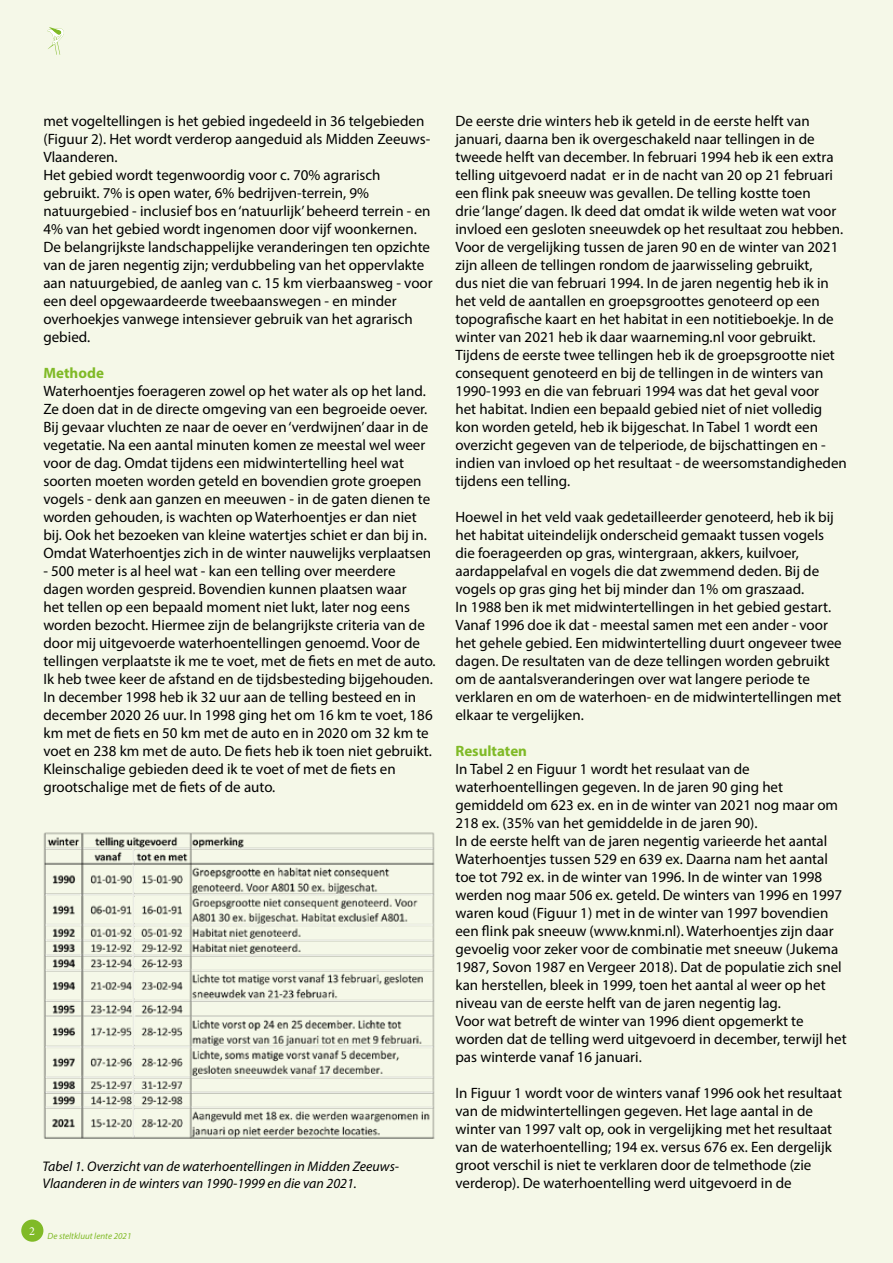
<style>
.page{position:relative;width:893px;height:1263px;background:#f5f8e8}
.page>*{position:absolute;margin:0;border:0;box-sizing:border-box;transform-origin:0 0}
.t1{font:15px/18px "Myriad Pro";color:#000}
.t2{font:700 15px "Myriad Pro";color:#80ba27}
.t3{font:italic 13.95px/16.8px "Myriad Pro";color:#000}
.t4{font:italic 9px "Myriad Pro";color:#80ba27}
</style>
<div class="page">
<img style="left:43px;top:832px;width:392px;height:307px">
<div style="left:21px;top:1219px;width:22px;height:23px;background:#80ba27;border-radius:50%"></div>
<svg style="left:47px;top:27px;width:17px;height:28px"></svg>
<p class="t1" style="left:43px;top:112px;width:391px">met vogeltellingen is het gebied ingedeeld in 36 telgebieden (Figuur 2). Het wordt verderop aangeduid als Midden Zeeuws-Vlaanderen.<br>Het gebied wordt tegenwoordig voor c. 70% agrarisch gebruikt. 7% is open water, 6% bedrijven-terrein, 9% natuurgebied - inclusief bos en ‘natuurlijk’ beheerd terrein - en 4% van het gebied wordt ingenomen door vijf woonkernen.<br>De belangrijkste landschappelijke veranderingen ten opzichte van de jaren negentig zijn; verdubbeling van het oppervlakte aan natuurgebied, de aanleg van c. 15 km vierbaansweg - voor een deel opgewaardeerde tweebaanswegen - en minder overhoekjes vanwege intensiever gebruik van het agrarisch gebied.</p>
<p class="t2" style="left:43px;top:363px;width:62px">Methode</p>
<p class="t1" style="left:43px;top:382px;width:389px">Waterhoentjes foerageren zowel op het water als op het land.<br>Ze doen dat in de directe omgeving van een begroeide oever.<br>Bij gevaar vluchten ze naar de oever en ‘verdwijnen’ daar in de vegetatie. Na een aantal minuten komen ze meestal wel weer voor de dag. Omdat tijdens een midwintertelling heel wat soorten moeten worden geteld en bovendien grote groepen vogels - denk aan ganzen en meeuwen - in de gaten dienen te worden gehouden, is wachten op Waterhoentjes er dan niet bij. Ook het bezoeken van kleine watertjes schiet er dan bij in.<br>Omdat Waterhoentjes zich in de winter nauwelijks verplaatsen</p>
<p class="t1" style="left:43px;top:562px;width:394px">- 500 meter is al heel wat - kan een telling over meerdere dagen worden gespreid. Bovendien kunnen plaatsen waar<br>het tellen op een bepaald moment niet lukt, later nog eens worden bezocht. Hiermee zijn de belangrijkste criteria van de door mij uitgevoerde waterhoentellingen genoemd. Voor de tellingen verplaatste ik me te voet, met de fiets en met de auto.<br>Ik heb twee keer de afstand en de tijdsbesteding bijgehouden.<br>In december 1998 heb ik 32 uur aan de telling besteed en in december 2020 26 uur. In 1998 ging het om 16 km te voet, 186 km met de fiets en 50 km met de auto en in 2020 om 32 km te voet en 238 km met de auto. De fiets heb ik toen niet gebruikt.<br>Kleinschalige gebieden deed ik te voet of met de fiets en grootschalige met de fiets of de auto.</p>
<p class="t3" style="left:43px;top:1158px;width:358px">Tabel 1. Overzicht van de waterhoentellingen in Midden Zeeuws-<br>Vlaanderen in de winters van 1990-1999 en die van 2021.</p>
<p class="t4" style="left:29px;top:1230px;width:104px"><sup>2</sup> De steltkluut lente 2021</p>
<p class="t1" style="left:455px;top:112px;width:393px">De eerste drie winters heb ik geteld in de eerste helft van januari, daarna ben ik overgeschakeld naar tellingen in de tweede helft van december. In februari 1994 heb ik een extra telling uitgevoerd nadat er in de nacht van 20 op 21 februari een flink pak sneeuw was gevallen. De telling kostte toen<br>drie ‘lange’ dagen. Ik deed dat omdat ik wilde weten wat voor invloed een gesloten sneeuwdek op het resultaat zou hebben.<br>Voor de vergelijking tussen de jaren 90 en de winter van 2021 zijn alleen de tellingen rondom de jaarwisseling gebruikt,<br>dus niet die van februari 1994. In de jaren negentig heb ik in het veld de aantallen en groepsgroottes genoteerd op een topografische kaart en het habitat in een notitieboekje. In de winter van 2021 heb ik daar waarneming.nl voor gebruikt.<br>Tijdens de eerste twee tellingen heb ik de groepsgrootte niet consequent genoteerd en bij de tellingen in de winters van 1990-1993 en die van februari 1994 was dat het geval voor<br>het habitat. Indien een bepaald gebied niet of niet volledig kon worden geteld, heb ik bijgeschat. In Tabel 1 wordt een overzicht gegeven van de telperiode, de bijschattingen en - indien van invloed op het resultaat - de weersomstandigheden tijdens een telling.</p>
<p class="t1" style="left:455px;top:508px;width:388px">Hoewel in het veld vaak gedetailleerder genoteerd, heb ik bij het habitat uiteindelijk onderscheid gemaakt tussen vogels die foerageerden op gras, wintergraan, akkers, kuilvoer, aardappelafval en vogels die dat zwemmend deden. Bij de vogels op gras ging het bij minder dan 1% om graszaad.<br>In 1988 ben ik met midwintertellingen in het gebied gestart.<br>Vanaf 1996 doe ik dat - meestal samen met een ander - voor het gehele gebied. Een midwintertelling duurt ongeveer twee dagen. De resultaten van de deze tellingen worden gebruikt om de aantalsveranderingen over wat langere periode te verklaren en om de waterhoen- en de midwintertellingen met elkaar te vergelijken.</p>
<p class="t2" style="left:455px;top:741px;width:73px">Resultaten</p>
<p class="t1" style="left:455px;top:760px;width:393px">In Tabel 2 en Figuur 1 wordt het resulaat van de waterhoentellingen gegeven. In de jaren 90 ging het gemiddeld om 623 ex. en in de winter van 2021 nog maar om 218 ex. (35% van het gemiddelde in de jaren 90).<br>In de eerste helft van de jaren negentig varieerde het aantal Waterhoentjes tussen 529 en 639 ex. Daarna nam het aantal toe tot 792 ex. in de winter van 1996. In de winter van 1998 werden nog maar 506 ex. geteld. De winters van 1996 en 1997 waren koud (Figuur 1) met in de winter van 1997 bovendien een flink pak sneeuw (www.knmi.nl). Waterhoentjes zijn daar gevoelig voor zeker voor de combinatie met sneeuw (Jukema 1987, Sovon 1987 en Vergeer 2018). Dat de populatie zich snel kan herstellen, bleek in 1999, toen het aantal al weer op het niveau van de eerste helft van de jaren negentig lag.<br>Voor wat betreft de winter van 1996 dient opgemerkt te worden dat de telling werd uitgevoerd in december, terwijl het pas winterde vanaf 16 januari.</p>
<p class="t1" style="left:455px;top:1084px;width:388px">In Figuur 1 wordt voor de winters vanaf 1996 ook het resultaat van de midwintertellingen gegeven. Het lage aantal in de winter van 1997 valt op, ook in vergelijking met het resultaat van de waterhoentelling; 194 ex. versus 676 ex. Een dergelijk groot verschil is niet te verklaren door de telmethode (zie verderop). De waterhoentelling werd uitgevoerd in de</p>
</div>
